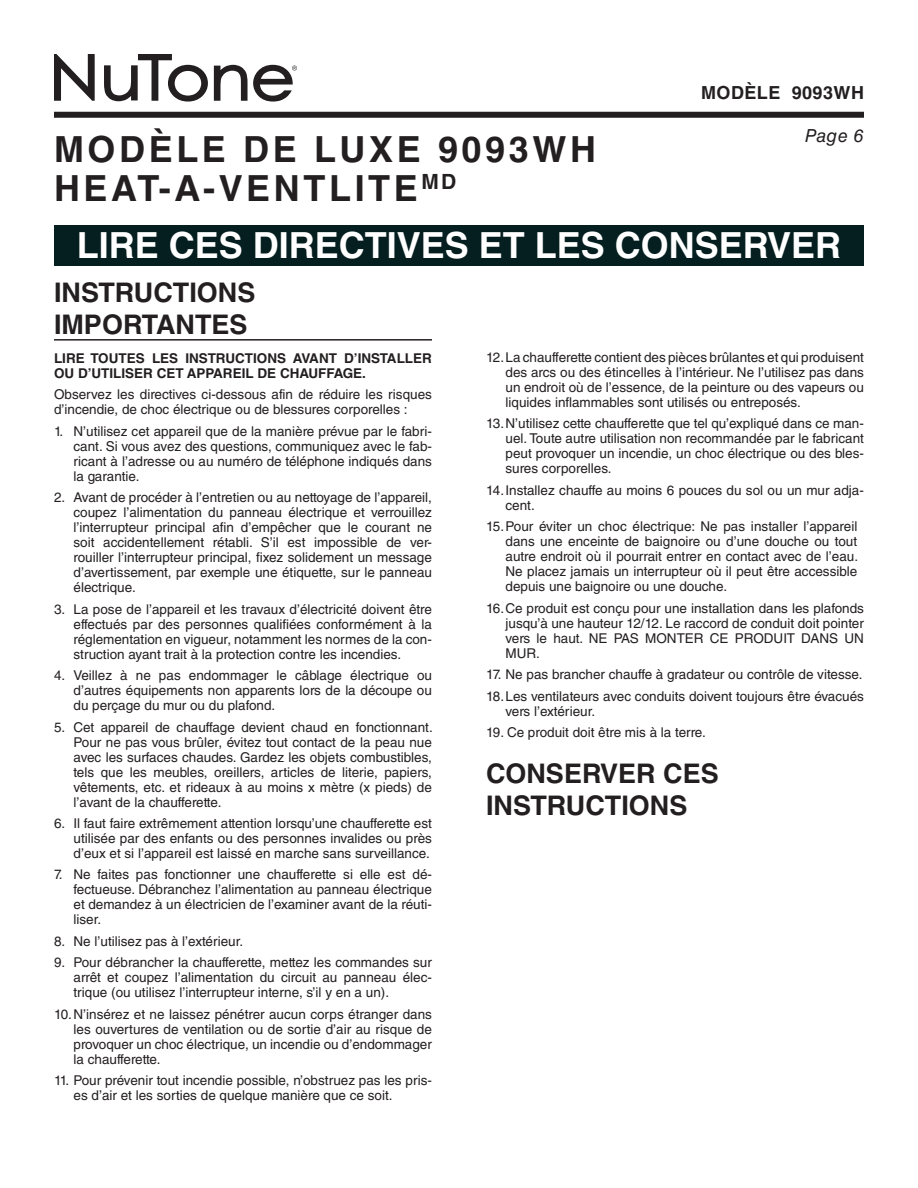
<style>
.page{position:relative;width:918px;height:1188px;background:#fff}
.page>*{position:absolute;margin:0;border:0;box-sizing:border-box;transform-origin:0 0}
.Main_Heading{font:700 36px/39px "Helvetica LT Std";letter-spacing:.1em;color:#231f20}
.Read_and_Save{font:700 36px "Helvetica LT Std";color:#fff}
.t1{font:700 27px/32.4px "Helvetica LT Std";color:#231f20}
.t2{font:700 18px "Helvetica LT Std";letter-spacing:.025em;color:#231f20}
.Page_No{font:italic 18px "Helvetica LT Std";color:#231f20}
.English_Number{font:13.5px/15px "Helvetica LT Std";color:#231f20;text-align:justify}
.Body_Text__Numbers{font:13.5px/15px "Helvetica LT Std";color:#231f20;text-align:justify}
.t3{font:700 13.5px/15px "Helvetica LT Std";color:#231f20}
</style>
<div class="page">
<div style="left:54px;top:112px;width:810px;height:6px;background:#231f20"></div>
<svg style="left:54px;top:54px;width:243px;height:48px"></svg>
<div style="left:54px;top:225px;width:810px;height:40px;background:#051e1f"></div>
<hr style="left:54px;top:339px;width:378px;height:2px;background:#231f20">
<h3 class="t2" style="left:701px;top:82px;width:164px">MODÈLE 9093WH</h3>
<p class="Page_No" style="left:805px;top:125px;width:61px">Page 6</p>
<p class="Main_Heading" style="left:54px;top:130px;width:544px">MODÈLE DE LUXE 9093WH<br>HEAT-A-VENTLITE<sup>MD</sup></p>
<p class="Read_and_Save" style="left:77px;top:223px;width:766px">LIRE CES DIRECTIVES ET LES CONSERVER</p>
<p class="t1" style="left:54px;top:276px;width:203px">INSTRUCTIONS<br>IMPORTANTES</p>
<p class="t3" style="left:54px;top:350px;width:379px">LIRE TOUTES LES INSTRUCTIONS AVANT D’INSTALLER<br>OU D’UTILISER CET APPAREIL DE CHAUFFAGE.</p>
<p class="English_Number" style="left:54px;top:387px;width:379px">Observez les directives ci-dessous afin de réduire les risques d’incendie, de choc électrique ou de blessures corporelles :</p>
<p class="English_Number" style="left:74px;top:423px;width:360px;text-indent:-20px">1. N’utilisez cet appareil que de la manière prévue par le fabri&shy;cant. Si vous avez des questions, communiquez avec le fab&shy;ricant à l’adresse ou au numéro de téléphone indiqués dans la garantie.</p>
<p class="English_Number" style="left:74px;top:490px;width:360px;text-indent:-20px">2. Avant de procéder à l’entretien ou au nettoyage de l’appareil, coupez l’alimentation du panneau électrique et verrouillez l’interrupteur principal afin d’empêcher que le courant ne soit accidentellement rétabli. S’il est impossible de ver&shy;rouiller l’interrupteur principal, fixez solidement un message d’avertissement, par exemple une étiquette, sur le panneau électrique.</p>
<p class="English_Number" style="left:74px;top:601px;width:360px;text-indent:-20px">3. La pose de l’appareil et les travaux d’électricité doivent être effectués par des personnes qualifiées conformément à la réglementation en vigueur, notamment les normes de la con&shy;struction ayant trait à la protection contre les incendies.</p>
<p class="English_Number" style="left:74px;top:668px;width:360px;text-indent:-20px">4. Veillez à ne pas endommager le câblage électrique ou d’autres équipements non apparents lors de la découpe ou du perçage du mur ou du plafond.</p>
<p class="English_Number" style="left:74px;top:719px;width:361px;text-indent:-20px">5. Cet appareil de chauffage devient chaud en fonctionnant.<br>Pour ne pas vous brûler, évitez tout contact de la peau nue avec les surfaces chaudes. Gardez les objets combustibles, tels que les meubles, oreillers, articles de literie, papiers, vêtements, etc. et rideaux à au moins x mètre (x pieds) de l’avant de la chaufferette.</p>
<p class="English_Number" style="left:74px;top:816px;width:360px;text-indent:-20px">6. Il faut faire extrêmement attention lorsqu’une chaufferette est utilisée par des enfants ou des personnes invalides ou près d’eux et si l’appareil est laissé en marche sans surveillance.</p>
<p class="English_Number" style="left:74px;top:867px;width:360px;text-indent:-20px">7. Ne faites pas fonctionner une chaufferette si elle est dé&shy;fectueuse. Débranchez l’alimentation au panneau électrique et demandez à un électricien de l’examiner avant de la réuti&shy;liser.</p>
<p class="English_Number" style="left:54px;top:934px;width:191px">8. Ne l’utilisez pas à l’extérieur.</p>
<p class="English_Number" style="left:74px;top:955px;width:360px;text-indent:-20px">9. Pour débrancher la chaufferette, mettez les commandes sur arrêt et coupez l’alimentation du circuit au panneau élec&shy;trique (ou utilisez l’interrupteur interne, s’il y en a un).</p>
<p class="English_Number" style="left:74px;top:1007px;width:360px;text-indent:-20px">10.N’insérez et ne laissez pénétrer aucun corps étranger dans les ouvertures de ventilation ou de sortie d’air au risque de provoquer un choc électrique, un incendie ou d’endommager la chaufferette.</p>
<p class="English_Number" style="left:74px;top:1073px;width:360px;text-indent:-20px">11. Pour prévenir tout incendie possible, n’obstruez pas les pris&shy;es d’air et les sorties de quelque manière que ce soit.</p>
<p class="English_Number" style="left:506px;top:350px;width:360px;text-indent:-20px">12.La chaufferette contient des pièces brûlantes et qui produisent des arcs ou des étincelles à l’intérieur. Ne l’utilisez pas dans un endroit où de l’essence, de la peinture ou des vapeurs ou liquides inflammables sont utilisés ou entreposés.</p>
<p class="English_Number" style="left:506px;top:416px;width:360px;text-indent:-20px">13.N’utilisez cette chaufferette que tel qu’expliqué dans ce man&shy;uel. Toute autre utilisation non recommandée par le fabricant peut provoquer un incendie, un choc électrique ou des bles&shy;sures corporelles.</p>
<p class="English_Number" style="left:506px;top:482px;width:360px;text-indent:-20px">14.Installez chauffe au moins 6 pouces du sol ou un mur adja&shy;cent.</p>
<p class="English_Number" style="left:506px;top:519px;width:354px;text-indent:-20px">15.Pour éviter un choc électrique: Ne pas installer l’appareil dans une enceinte de baignoire ou d’une douche ou tout autre endroit où il pourrait entrer en contact avec de l’eau.<br>Ne placez jamais un interrupteur où il peut être accessible depuis une baignoire ou une douche.</p>
<p class="Body_Text__Numbers" style="left:506px;top:600px;width:360px;text-indent:-20px">16.Ce produit est conçu pour une installation dans les plafonds jusqu’à une hauteur 12/12. Le raccord de conduit doit pointer vers le haut. NE PAS MONTER CE PRODUIT DANS UN MUR.</p>
<p class="Body_Text__Numbers" style="left:486px;top:667px;width:378px">17. Ne pas brancher chauffe à gradateur ou contrôle de vitesse.</p>
<p class="Body_Text__Numbers" style="left:506px;top:688px;width:360px;text-indent:-20px">18.Les ventilateurs avec conduits doivent toujours être évacués vers l’extérieur.</p>
<p class="Body_Text__Numbers" style="left:486px;top:725px;width:222px">19. Ce produit doit être mis à la terre.</p>
<p class="t1" style="left:486px;top:757px;width:234px">CONSERVER CES<br>INSTRUCTIONS</p>
</div>
